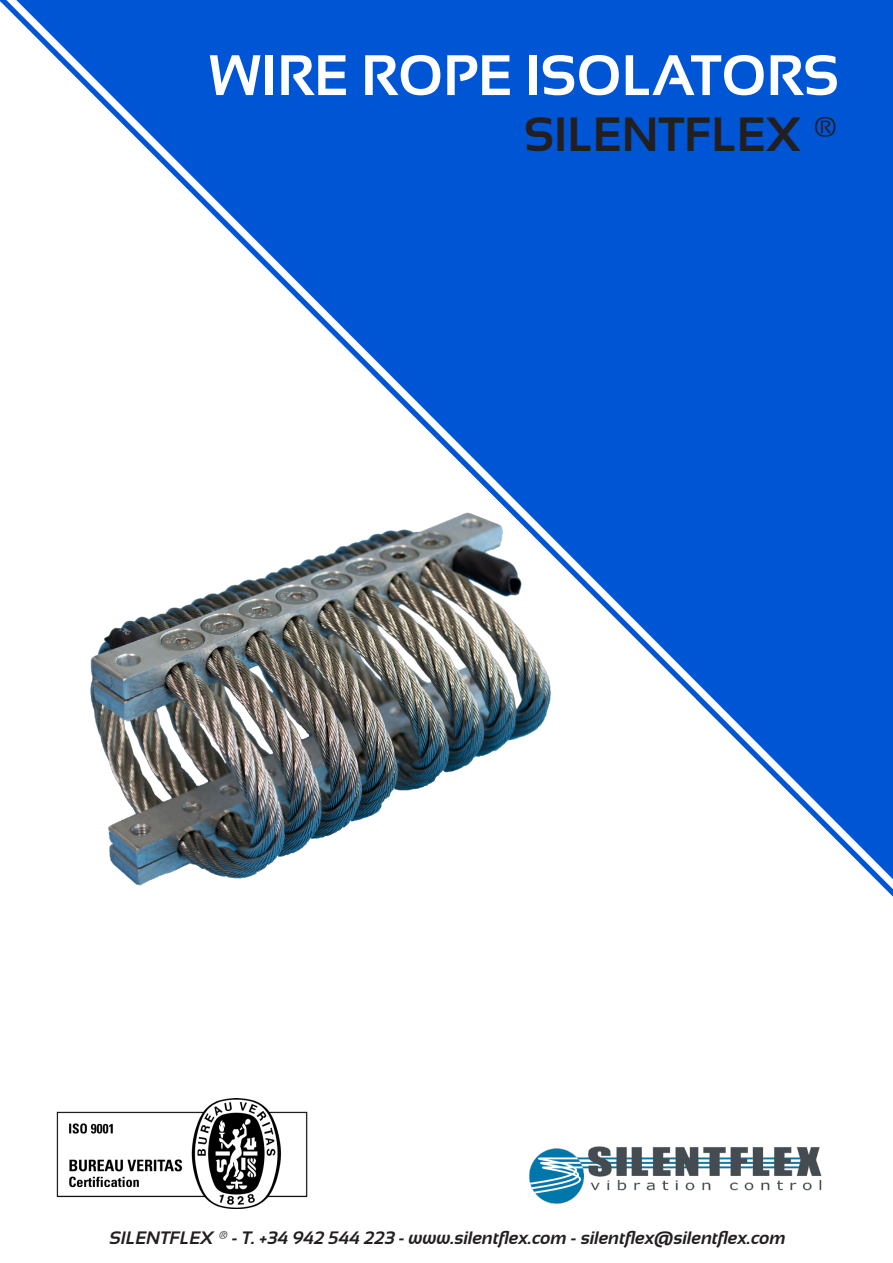
<style>
.page{position:relative;width:893px;height:1263px;background:#fff}
.page>*{position:absolute;margin:0;border:0;box-sizing:border-box;transform-origin:0 0}
.t1{font:700 57px "Sansation";color:#fff}
.t2{font:700 48px "Sansation";color:#231f20}
.t3{font:italic 700 18px "Sansation";color:#231f20}
</style>
<div class="page">
<img style="left:0;top:0;width:893px;height:897px">
<img style="left:529px;top:1146px;width:293px;height:58px">
<img style="left:56px;top:1098px;width:251px;height:111px">
<img style="left:54px;top:502px;width:530px;height:395px">
<p class="t1" style="left:209px;top:43px;width:632px">WIRE ROPE ISOLATORS</p>
<p class="t2" style="left:524px;top:107px;width:316px">SILENTFLEX ®</p>
<p class="t3" style="left:110px;top:1227px;width:678px">SILENTFLEX ® - T. +34 942 544 223 - www.silentflex.com - silentflex@silentflex.com</p>
</div>
